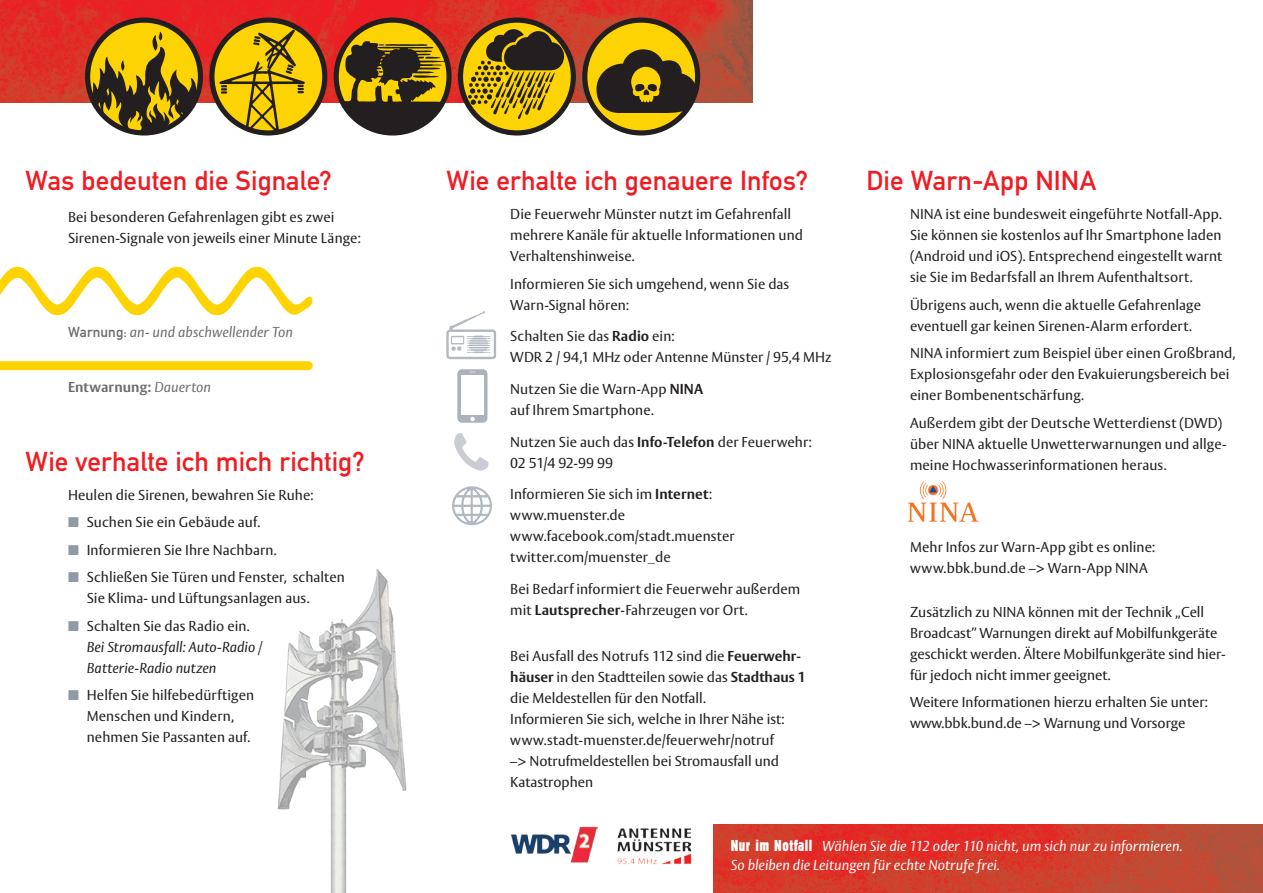
<style>
.page{position:relative;width:1263px;height:893px;background:#fff}
.page>*{position:absolute;margin:0;border:0;box-sizing:border-box;transform-origin:0 0}
.t1{font:27px "DIN Mittelschrift LT";letter-spacing:.005em;color:#ee1d23}
.t2{font:14.25px/21px "Vesta Pro";letter-spacing:.005em;color:#231f20}
.t3{font:italic 14.25px/19.5px "Vesta Pro";color:#fff}
.t4{font:italic 14.25px/21px "Vesta Pro";letter-spacing:.005em;color:#231f20}
.t5{font:italic 14.25px "Vesta Pro";color:#6c6d70}
.t6{font:700 14.25px "Vesta Pro";letter-spacing:.01em;color:#6c6d70}
.s1{font-weight:700}
.s2{font-family:"DIN Mittelschrift LT";font-style:normal}
.s3{font-weight:400;font-style:italic}
.s4{color:#8f9aa4}
.s5{font-style:normal}
.s6{font-family:"Block D Regu Extr Cond";font-style:normal;font-size:16.5px}
</style>
<div class="page">
<img style="left:0;top:0;width:753px;height:102px">
<img style="left:714px;top:825px;width:549px;height:68px">
<img style="left:908px;top:481px;width:70px;height:41px">
<svg style="left:0;top:266px;width:313px;height:50px"></svg>
<svg style="left:0;top:361px;width:313px;height:9px;background:#fed40b"></svg>
<img style="left:452px;top:486px;width:40px;height:40px">
<img style="left:511px;top:827px;width:86px;height:35px">
<img style="left:617px;top:828px;width:75px;height:37px">
<img style="left:446px;top:311px;width:50px;height:49px">
<img style="left:457px;top:369px;width:31px;height:54px">
<svg style="left:454px;top:433px;width:34px;height:38px"></svg>
<svg style="left:460px;top:20px;width:113px;height:113px"></svg>
<img style="left:465px;top:26px;width:102px;height:96px">
<div style="left:458px;top:18px;width:118px;height:118px;border:5px solid #231f20;border-radius:50%"></div>
<svg style="left:585px;top:20px;width:113px;height:113px;background:#d9b408"></svg>
<img style="left:591px;top:43px;width:107px;height:75px">
<div style="left:582px;top:18px;width:118px;height:118px;border:5px solid #231f20;border-radius:50%"></div>
<svg style="left:212px;top:20px;width:113px;height:113px"></svg>
<img style="left:217px;top:27px;width:92px;height:106px">
<div style="left:209px;top:18px;width:118px;height:118px;border:5px solid #231f20;border-radius:50%"></div>
<svg style="left:336px;top:20px;width:113px;height:113px"></svg>
<img style="left:339px;top:38px;width:107px;height:95px">
<div style="left:334px;top:18px;width:118px;height:118px;border:5px solid #231f20;border-radius:50%"></div>
<svg style="left:88px;top:20px;width:112px;height:113px"></svg>
<img style="left:88px;top:29px;width:112px;height:101px">
<div style="left:85px;top:18px;width:118px;height:118px;border:5px solid #231f20;border-radius:50%"></div>
<img style="left:277px;top:569px;width:130px;height:324px">
<h1 class="t1" style="left:26px;top:165px;width:308px">Was bedeuten die Signale?</h1>
<h1 class="t1" style="left:866px;top:165px;width:231px">Die Warn-App NINA</h1>
<h1 class="t1" style="left:446px;top:165px;width:363px">Wie erhalte ich genauere Infos?</h1>
<p class="t2" style="left:510px;top:204px;width:294px">Die Feuerwehr Münster nutzt im Gefahrenfall mehrere Kanäle für aktuelle Informationen und<br>Verhaltenshinweise.</p>
<p class="t2" style="left:510px;top:273px;width:281px">Informieren Sie sich umgehend, wenn Sie das<br>Warn-Signal hören:</p>
<p class="t2" style="left:510px;top:326px;width:322px">Schalten Sie das <span class="s1">Radio</span> ein:<br>WDR 2 / 94,1 MHz oder Antenne Münster / 95,4 MHz</p>
<p class="t2" style="left:510px;top:378px;width:194px">Nutzen Sie die Warn-App <span class="s1">NINA </span>auf Ihrem Smartphone.</p>
<p class="t2" style="left:510px;top:431px;width:303px">Nutzen Sie auch das <span class="s1">Info-Telefon</span> der Feuerwehr:<br>02 51/4 92-99 99</p>
<p class="t2" style="left:510px;top:484px;width:226px">Informieren Sie sich im <span class="s1">Internet</span>: www.muenster.de www.facebook.com/stadt.muenster twitter.com/muenster_de</p>
<p class="t2" style="left:510px;top:578px;width:292px">Bei Bedarf informiert die Feuerwehr außerdem mit <span class="s1">Lautsprecher</span>-Fahrzeugen vor Ort.</p>
<p class="t2" style="left:510px;top:646px;width:297px">Bei Ausfall des Notrufs 112 sind die <span class="s1">Feuerwehr&shy;häuser</span> in den Stadtteilen sowie das <span class="s1">Stadthaus 1 </span>die Meldestellen für den Notfall.<br>Informieren Sie sich, welche in Ihrer Nähe ist: www.stadt-muenster.de/feuerwehr/notruf<br>–&gt; Notrufmeldestellen bei Stromausfall und Katastrophen</p>
<p class="t2" style="left:910px;top:204px;width:314px;text-align:justify">NINA ist eine bundesweit eingeführte Notfall-App.<br>Sie können sie kostenlos auf Ihr Smartphone laden (Android und iOS). Entsprechend eingestellt warnt sie Sie im Bedarfsfall an Ihrem Aufenthaltsort.</p>
<p class="t2" style="left:910px;top:294px;width:292px">Übrigens auch, wenn die aktuelle Gefahrenlage eventuell gar keinen Sirenen-Alarm erfordert.</p>
<p class="t2" style="left:910px;top:342px;width:327px">NINA informiert zum Beispiel über einen Großbrand,<br>Explosionsgefahr oder den Evakuierungsbereich bei einer Bombenentschärfung.</p>
<p class="t2" style="left:910px;top:412px;width:318px">Außerdem gibt der Deutsche Wetterdienst (DWD) über NINA aktuelle Unwetterwarnungen und allge&shy;meine Hochwasserinformationen heraus.</p>
<p class="t2" style="left:68px;top:206px;width:294px">Bei besonderen Gefahrenlagen gibt es zwei<br>Sirenen-Signale von jeweils einer Minute Länge:</p>
<p class="t5" style="left:68px;top:324px;width:227px"><span class="s2">Warnung:</span> an- und abschwellender Ton</p>
<p class="t6" style="left:68px;top:378px;width:145px">Entwarnung: <span class="s3">Dauerton</span></p>
<h1 class="t1" style="left:26px;top:446px;width:341px">Wie verhalte ich mich richtig?</h1>
<p class="t2" style="left:68px;top:484px;width:247px">Heulen die Sirenen, bewahren Sie Ruhe:</p>
<p class="t2" style="left:68px;top:512px;width:194px"><span class="s4">■</span> Suchen Sie ein Gebäude auf.</p>
<p class="t2" style="left:68px;top:539px;width:210px"><span class="s4">■</span> Informieren Sie Ihre Nachbarn.</p>
<p class="t2" style="left:87px;top:566px;width:260px;text-indent:-19px"><span class="s4">■</span> Schließen Sie Türen und Fenster, schalten<br>Sie Klima- und Lüftungsanlagen aus.</p>
<p class="t4" style="left:87px;top:615px;width:177px;text-indent:-19px"><span class="s4">■</span> <span class="s5">Schalten Sie das Radio ein.<br></span>Bei Stromausfall: Auto-Radio /<br>Batterie-Radio nutzen</p>
<p class="t2" style="left:87px;top:684px;width:169px;text-indent:-19px"><span class="s4">■</span> Helfen Sie hilfebedürftigen<br>Menschen und Kindern, nehmen Sie Passanten auf.</p>
<p class="t2" style="left:910px;top:536px;width:247px">Mehr Infos zur Warn-App gibt es online: www.bbk.bund.de –&gt; Warn-App NINA</p>
<p class="t2" style="left:910px;top:601px;width:317px">Zusätzlich zu NINA können mit der Technik „Cell Broadcast” Warnungen direkt auf Mobilfunkgeräte geschickt werden. Ältere Mobilfunkgeräte sind hier&shy;für jedoch nicht immer geeignet.</p>
<p class="t2" style="left:910px;top:692px;width:299px">Weitere Informationen hierzu erhalten Sie unter: www.bbk.bund.de –&gt; Warnung und Vorsorge</p>
<p class="t3" style="left:731px;top:836px;width:454px"><span class="s6">Nur im Notfall</span> Wählen Sie die 112 oder 110 nicht, um sich nur zu informieren.<br>So bleiben die Leitungen für echte Notrufe frei.</p>
</div>
